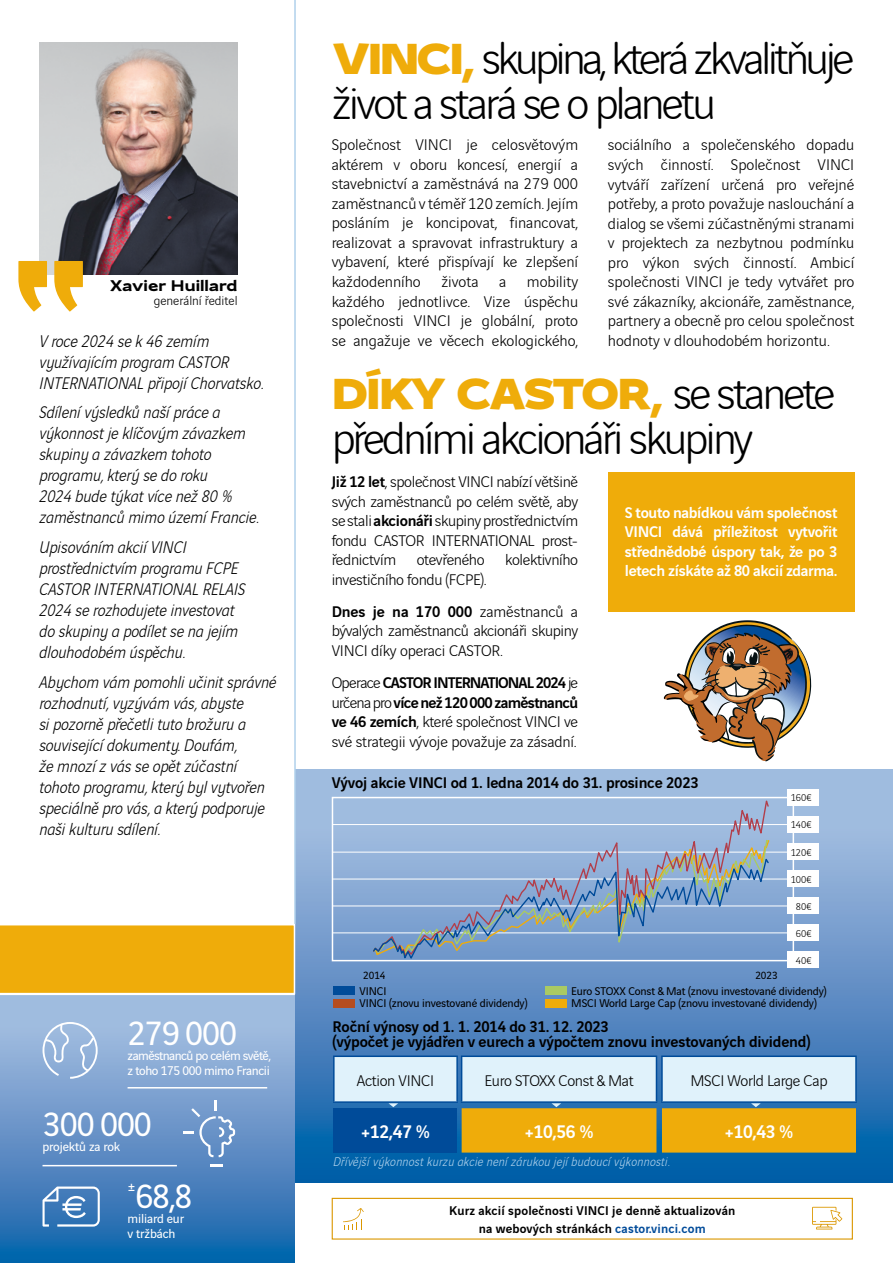
<style>
.page{position:relative;width:893px;height:1263px;background:#fff}
.page>*{position:absolute;margin:0;border:0;box-sizing:border-box;transform-origin:0 0}
.t1{font:300 48px/45px "Vinci Rounded";letter-spacing:-.06em;color:#000}
.t2{font:900 46.5px "Vinci Sans Expanded";letter-spacing:-.04em;color:#efac0a}
.t3{font:36px "Vinci Sans";letter-spacing:-.03em;color:#fff}
.t4{font:500 19.5px "Vinci Sans";letter-spacing:-.02em;color:#fff}
.t5{font:italic 300 18px/21px "Vinci Sans";color:#000}
.t6{font:300 16.5px/19.5px "Vinci Sans";letter-spacing:-.02em;color:#000;text-align:justify}
.t7{font:500 16.5px/15px "Vinci Sans";letter-spacing:-.01em;color:#000}
.t8{font:500 16.5px/19.5px "Vinci Sans";letter-spacing:-.02em;color:#fff;text-align:justify}
.t9{font:700 16.5px "Vinci Sans Expanded";color:#000}
.t10{font:16.5px "Vinci Sans";color:#fff}
.t11{font:500 13.5px/18px "Vinci Sans";letter-spacing:.01em;color:#000;text-align:center}
.t12{font:italic 300 13.5px "Vinci Sans";letter-spacing:.02em;color:#b0d1eb}
.t13{font:13.5px/15px "Vinci Sans";letter-spacing:-.03em;color:#fff}
.t14{font:13.5px/15px "Vinci Sans";letter-spacing:-.01em;color:#fff}
.t15{font:300 13.5px "Vinci Sans";color:#000}
.t16{font:12px/12.9px "Vinci Sans";letter-spacing:-.01em;color:#000}
.t17{font:11.25px "Vinci Sans";letter-spacing:-.01em;color:#000}
.t18{font:300 10.5px "Vinci Sans";color:#000}
.s1{font-family:"Vinci Sans Expanded";font-weight:900;font-size:46.5px;color:#efac0a}
.s2{font-family:"Vinci Rounded";font-weight:300;font-size:48px;color:#000}
.s3{font-weight:500}
.s4{color:#004b99}
</style>
<div class="page">
<svg style="left:0;top:995px;width:294px;height:268px;background:#6393c7"></svg>
<svg style="left:296px;top:769px;width:597px;height:413px;background:#5f90c5"></svg>
<img style="left:39px;top:43px;width:199px;height:232px">
<div style="left:0;top:925px;width:294px;height:68px;background:#efac0a"></div>
<hr style="left:294px;top:0;width:2px;height:924px;background:#b0d1eb">
<svg style="left:664px;top:620px;width:148px;height:141px"></svg>
<svg style="left:43px;top:1022px;width:55px;height:57px;background:#a5bedf"></svg>
<svg style="left:210px;top:1164px;width:12px;height:2px"></svg>
<svg style="left:183px;top:1100px;width:52px;height:57px;background:#7da1cf"></svg>
<svg style="left:812px;top:1207px;width:30px;height:22px"></svg>
<svg style="left:343px;top:1208px;width:21px;height:21px"></svg>
<svg style="left:43px;top:1186px;width:57px;height:40px;background:#6a98c8"></svg>
<div style="left:787px;top:870px;width:31px;height:17px;background:#fff"></div>
<div style="left:787px;top:897px;width:31px;height:17px;background:#fff"></div>
<div style="left:787px;top:924px;width:31px;height:17px;background:#fff"></div>
<div style="left:787px;top:951px;width:31px;height:17px;background:#fff"></div>
<div style="left:787px;top:843px;width:31px;height:17px;background:#fff"></div>
<div style="left:787px;top:816px;width:31px;height:17px;background:#fff"></div>
<div style="left:787px;top:789px;width:31px;height:17px;background:#fff"></div>
<hr style="left:333px;top:905px;width:454px;height:1px;background:#fff">
<hr style="left:333px;top:879px;width:454px;height:1px;background:#fff">
<hr style="left:333px;top:932px;width:454px;height:1px;background:#fff">
<hr style="left:333px;top:824px;width:454px;height:1px;background:#fff">
<hr style="left:333px;top:852px;width:454px;height:1px;background:#fff">
<svg style="left:372px;top:795px;width:398px;height:61px;background:#a3bbdc"></svg>
<svg style="left:372px;top:856px;width:398px;height:106px;background:#86a3c6"></svg>
<div style="left:332px;top:1198px;width:521px;height:41px;border:1px solid #db9700"></div>
<div style="left:608px;top:473px;width:246px;height:139px;background:#efac0a"></div>
<hr style="left:43px;top:1165px;width:134px;height:1px;background:#fff">
<hr style="left:128px;top:1087px;width:139px;height:1px;background:#fff">
<div style="left:333px;top:986px;width:21px;height:8px;background:#004b99"></div>
<div style="left:333px;top:999px;width:21px;height:8px;background:#b54d1f"></div>
<div style="left:545px;top:986px;width:21px;height:9px;background:#aaca63"></div>
<div style="left:545px;top:999px;width:21px;height:8px;background:#efac0a"></div>
<svg style="left:334px;top:1056px;width:522px;height:96px;background:#bdbc95"></svg>
<hr style="left:461px;top:1055px;width:196px;height:2px;background:#004b99">
<hr style="left:461px;top:1057px;width:1px;height:44px;background:#004b99">
<hr style="left:656px;top:1057px;width:1px;height:44px;background:#004b99">
<hr style="left:461px;top:1101px;width:196px;height:2px;background:#004b99">
<hr style="left:661px;top:1055px;width:196px;height:2px;background:#004b99">
<hr style="left:661px;top:1057px;width:2px;height:44px;background:#004b99">
<hr style="left:855px;top:1057px;width:2px;height:44px;background:#004b99">
<hr style="left:661px;top:1101px;width:196px;height:2px;background:#004b99">
<hr style="left:333px;top:1055px;width:125px;height:2px;background:#004b99">
<hr style="left:333px;top:1057px;width:2px;height:44px;background:#004b99">
<hr style="left:456px;top:1057px;width:2px;height:44px;background:#004b99">
<hr style="left:333px;top:1101px;width:125px;height:2px;background:#004b99">
<svg style="left:54px;top:261px;width:29px;height:51px"></svg>
<svg style="left:18px;top:261px;width:29px;height:51px"></svg>
<p class="t9" style="left:110px;top:273px;width:129px">Xavier Huillard</p>
<p class="t15" style="left:154px;top:290px;width:85px">generální ředitel</p>
<p class="t5" style="left:39px;top:329px;width:226px">V roce 2024 se k 46 zemím využívajícím program CASTOR<br>INTERNATIONAL připojí Chorvatsko.</p>
<p class="t5" style="left:39px;top:400px;width:221px">Sdílení výsledků naší práce a výkonnost je klíčovým závazkem skupiny a závazkem tohoto programu, který se do roku<br>2024 bude týkat více než 80 % zaměstnanců mimo území Francie.</p>
<p class="t5" style="left:39px;top:535px;width:208px">Upisováním akcií VINCI prostřednictvím programu FCPE<br>CASTOR INTERNATIONAL RELAIS<br>2024 se rozhodujete investovat do skupiny a podílet se na jejím dlouhodobém úspěchu.</p>
<p class="t5" style="left:39px;top:670px;width:239px">Abychom vám pomohli učinit správné rozhodnutí, vyzývám vás, abyste<br>si pozorně přečetli tuto brožuru a související dokumenty. Doufám,<br>že mnozí z vás se opět zúčastní tohoto programu, který byl vytvořen speciálně pro vás, a který podporuje naši kulturu sdílení.</p>
<h3 class="t3" style="left:128px;top:1006px;width:111px">279 000</h3>
<p class="t13" style="left:128px;top:1047px;width:145px">zaměstnanců po celém světě, z toho 175 000 mimo Francii</p>
<h3 class="t3" style="left:43px;top:1097px;width:111px">300 000</h3>
<p class="t14" style="left:43px;top:1137px;width:79px">projektů za rok</p>
<p class="t10" style="left:128px;top:1174px;width:10px">±</p>
<h3 class="t3" style="left:135px;top:1169px;width:59px">68,8</h3>
<p class="t14" style="left:128px;top:1210px;width:58px">miliard eur v tržbách</p>
<h1 class="t1" style="left:332px;top:32px;width:524px"><span class="s1">VINCI,</span> skupina, která zkvalitňuje život a stará se o planetu</h1>
<p class="t6" style="left:332px;top:134px;width:248px">Společnost VINCI je celosvětovým aktérem v oboru koncesí, energií a stavebnictví a zaměstnává na 279 000 zaměstnanců v téměř 120 zemích. Jejím posláním je koncipovat, financovat, realizovat a spravovat infrastruktury a vybavení, které přispívají ke zlepšení každodenního života a mobility každého jednotlivce. Vize úspěchu společnosti VINCI je globální, proto se angažuje ve věcech ekologického,</p>
<p class="t6" style="left:608px;top:134px;width:248px">sociálního a společenského dopadu svých činností. Společnost VINCI vytváří zařízení určená pro veřejné potřeby, a proto považuje naslouchání a dialog se všemi zúčastněnými stranami v projektech za nezbytnou podmínku pro výkon svých činností. Ambicí společnosti VINCI je tedy vytvářet pro své zákazníky, akcionáře, zaměstnance, partnery a obecně pro celou společnost hodnoty v dlouhodobém horizontu.</p>
<h2 class="t2" style="left:332px;top:357px;width:505px">DÍKY CASTOR, <span class="s2">se stanete</span></h2>
<h1 class="t1" style="left:332px;top:412px;width:423px">předními akcionáři skupiny</h1>
<p class="t6" style="left:332px;top:470px;width:248px"><span class="s3">Již 12 let</span>, společnost VINCI nabízí většině svých zaměstnanců po celém světě, aby se stali <span class="s3">akcionáři</span> skupiny prostřednictvím fondu CASTOR INTERNATIONAL prost&shy;řednictvím otevřeného</p>
<p class="t6" style="left:505px;top:548px;width:74px">kolektivního</p>
<p class="t6" style="left:332px;top:562px;width:248px;line-height:32.2px">investičního fondu (FCPE).<br><span class="s3">Dnes je na 170 000</span> zaměstnanců a</p>
<p class="t6" style="left:332px;top:620px;width:248px">bývalých zaměstnanců akcionáři skupiny<br>VINCI díky operaci CASTOR.</p>
<p class="t6" style="left:332px;top:671px;width:248px">Operace <span class="s3">CASTOR INTERNATIONAL 2024</span> je určena pro <span class="s3">více než 120 000 zaměstnanců ve 46 zemích</span>, které společnost VINCI ve své strategii vývoje považuje za zásadní.</p>
<p class="t8" style="left:625px;top:501px;width:214px">S touto nabídkou vám společnost VINCI dává příležitost vytvořit střednědobé úspory tak, že po 3 letech získáte až 80 akcií zdarma.</p>
<p class="t7" style="left:332px;top:774px;width:369px">Vývoj akcie VINCI od 1. ledna 2014 do 31. prosince 2023</p>
<p class="t17" style="left:363px;top:966px;width:24px">2014</p>
<p class="t17" style="left:755px;top:966px;width:24px">2023</p>
<p class="t18" style="left:791px;top:790px;width:22px">160€</p>
<p class="t18" style="left:791px;top:817px;width:22px">140€</p>
<p class="t18" style="left:791px;top:845px;width:22px">120€</p>
<p class="t18" style="left:791px;top:872px;width:22px">100€</p>
<p class="t18" style="left:796px;top:899px;width:17px">80€</p>
<p class="t18" style="left:796px;top:926px;width:17px">60€</p>
<p class="t18" style="left:796px;top:953px;width:17px">40€</p>
<p class="t16" style="left:360px;top:983px;width:169px">VINCI<br>VINCI (znovu investované dividendy)</p>
<p class="t16" style="left:571px;top:983px;width:257px">Euro STOXX Const &amp; Mat (znovu investované dividendy)<br>MSCI World Large Cap (znovu investované dividendy)</p>
<p class="t7" style="left:333px;top:1017px;width:479px">Roční výnosy od 1. 1. 2014 do 31. 12. 2023<br>(výpočet je vyjádřen v eurech a výpočtem znovu investovaných dividend)</p>
<p class="t6" style="left:357px;top:1069px;width:79px">Action VINCI</p>
<p class="t6" style="left:484px;top:1069px;width:151px">Euro STOXX Const &amp; Mat</p>
<p class="t6" style="left:690px;top:1069px;width:139px">MSCI World Large Cap</p>
<p class="t4" style="left:361px;top:1116px;width:71px">+12,47 %</p>
<p class="t4" style="left:524px;top:1116px;width:71px">+10,56 %</p>
<p class="t4" style="left:724px;top:1116px;width:71px">+10,43 %</p>
<p class="t12" style="left:333px;top:1151px;width:338px">Dřívější výkonnost kurzu akcie není zárukou její budoucí výkonnosti.</p>
<p class="t11" style="left:449px;top:1200px;width:287px">Kurz akcií společnosti VINCI je denně aktualizován na webových stránkách <span class="s4">castor.vinci.com</span></p>
</div>
